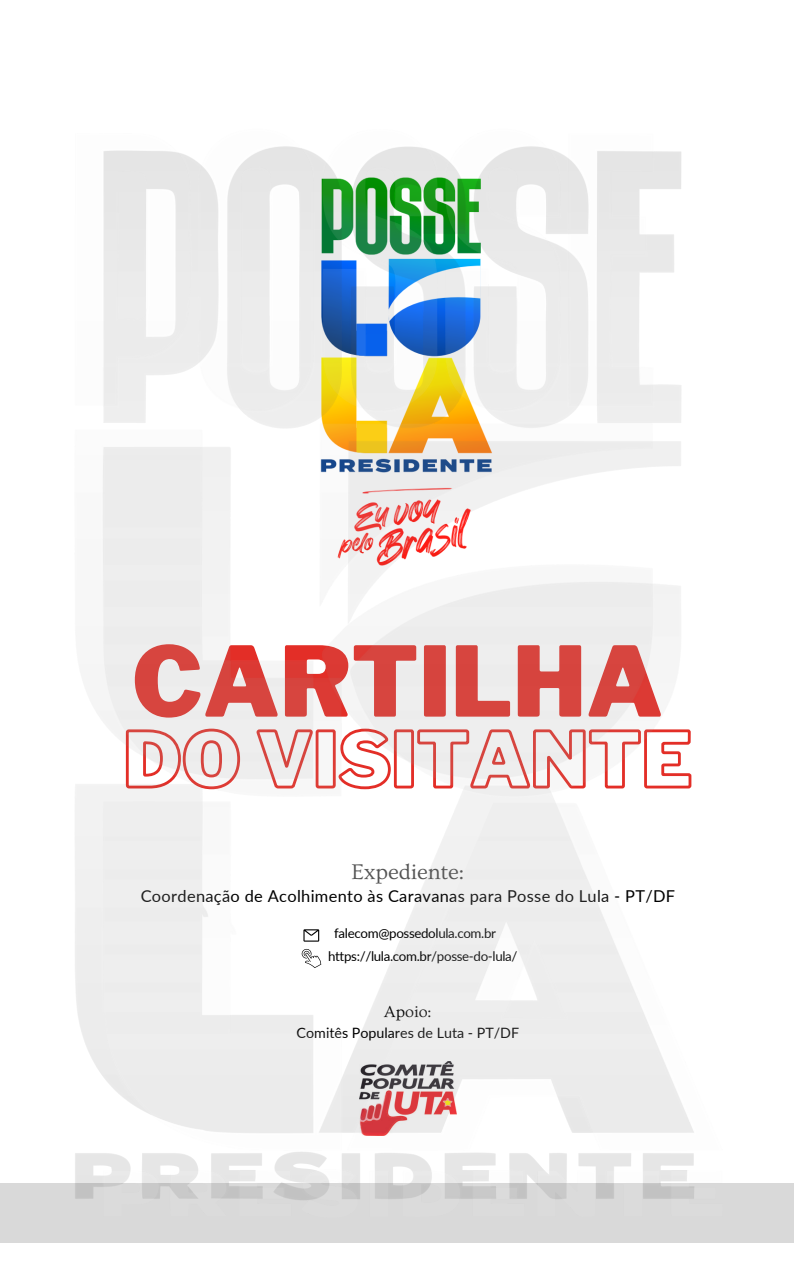
<style>
.page{position:relative;width:794px;height:1266px;background:#fff}
.page>*{position:absolute;margin:0;border:0;box-sizing:border-box;transform-origin:0 0}
.t1{font:900 96.23px "Libre Franklin";color:#e32e27}
.t2{font:22.2px "Ovo";color:#545454}
.t3{font:16.5px "Ovo";color:#000}
.t4{font:16.35px "Lato";letter-spacing:.02em;color:#000}
.t5{font:14.25px "Lato";color:#000}
.t6{font:13.35px "Lato";letter-spacing:-.025em;color:#000}
</style>
<div class="page">
<img style="left:0;top:146px;width:793px;height:1097px">
<h1 class="t1" style="left:132px;top:623px;width:532px">CARTILHA</h1>
<h2 class="t2" style="left:351px;top:860px;width:114px">Expediente:</h2>
<p class="t4" style="left:141px;top:886px;width:535px">Coordenação de Acolhimento às Caravanas para Posse do Lula - PT/DF</p>
<p class="t6" style="left:334px;top:924px;width:163px">falecom@possedolula.com.br</p>
<p class="t6" style="left:328px;top:948px;width:191px">https://lula.com.br/posse-do-lula/</p>
<p class="t3" style="left:384px;top:1002px;width:49px">Apoio:</p>
<p class="t5" style="left:296px;top:1024px;width:224px">Comitês Populares de Luta - PT/DF</p>
</div>
